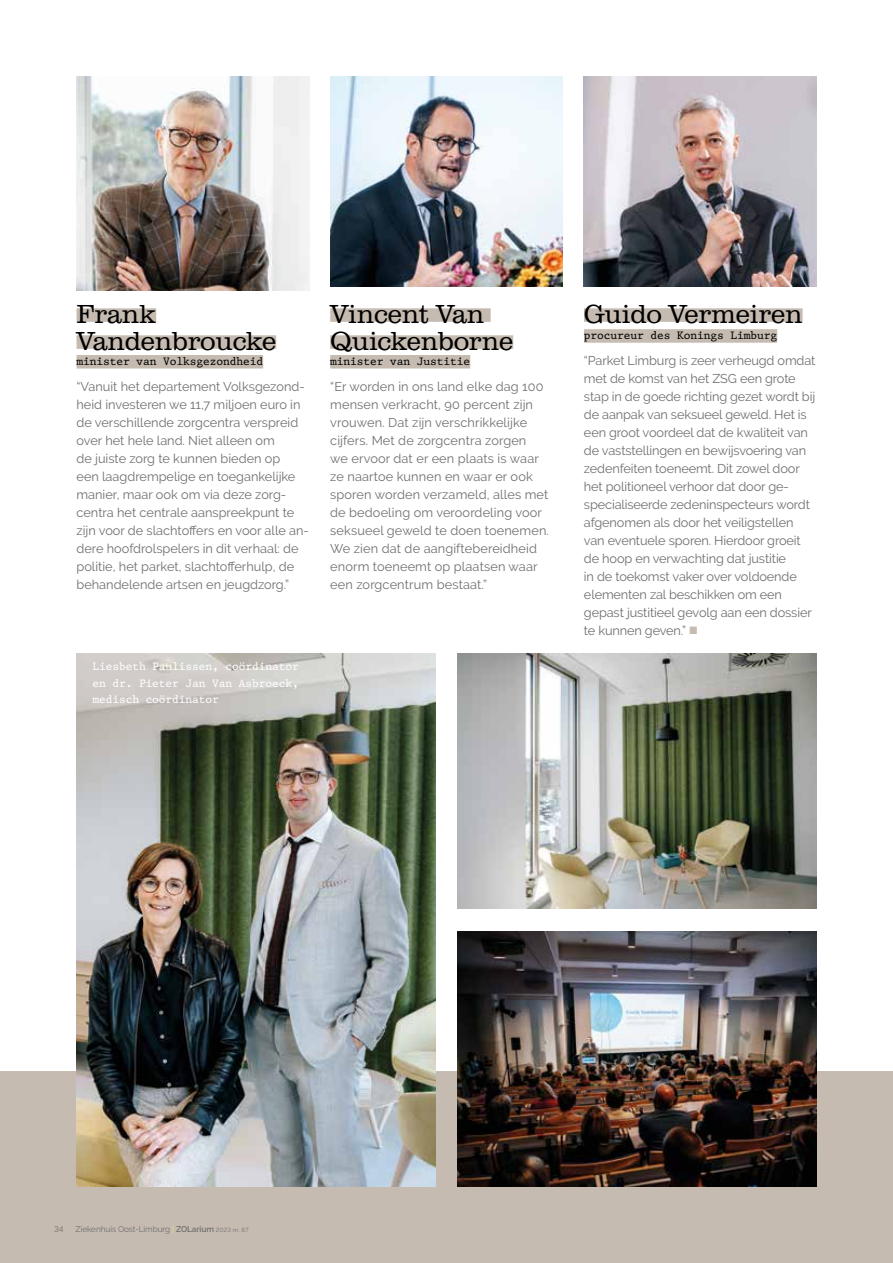
<style>
.page{position:relative;width:893px;height:1263px;background:#fff}
.page>*{position:absolute;margin:0;border:0;box-sizing:border-box;transform-origin:0 0}
.t1{font:300 27px/27px "Clarendon URW";letter-spacing:-.01em;color:#000}
.t2{font:12.75px/18px "Raleway";letter-spacing:-.005em;color:#706f6f}
.t3{font:11.25px/16.5px "King";letter-spacing:-.01em;color:#fff;text-align:justify}
.t4{font:11.25px "King";letter-spacing:-.01em;color:#000}
.t5{font:8.25px "Raleway";letter-spacing:-.01em;color:#706f6f}
.s1{color:#c5bbb0}
.s2{color:#e5e58d}
.s3{font-weight:600}
.s4{font-size:6px}
</style>
<div class="page">
<div style="left:0;top:1071px;width:893px;height:192px;background:#c5bbb0"></div>
<div style="left:330px;top:308px;width:161px;height:14px;background:#c5bbb0"></div>
<div style="left:330px;top:335px;width:183px;height:14px;background:#c5bbb0"></div>
<div style="left:77px;top:308px;width:79px;height:14px;background:#c5bbb0"></div>
<div style="left:77px;top:335px;width:199px;height:14px;background:#c5bbb0"></div>
<div style="left:77px;top:355px;width:186px;height:13px;background:#c5bbb0"></div>
<div style="left:330px;top:355px;width:140px;height:13px;background:#c5bbb0"></div>
<img style="left:77px;top:77px;width:232px;height:213px">
<img style="left:330px;top:77px;width:233px;height:210px">
<div style="left:584px;top:308px;width:219px;height:14px;background:#c5bbb0"></div>
<div style="left:584px;top:329px;width:193px;height:14px;background:#c5bbb0"></div>
<img style="left:584px;top:77px;width:232px;height:210px">
<img style="left:77px;top:653px;width:359px;height:533px">
<img style="left:457px;top:931px;width:359px;height:255px">
<img style="left:457px;top:653px;width:359px;height:255px">
<h1 class="t1" style="left:330px;top:299px;width:184px">Vincent Van<br>Quickenborne</h1>
<h1 class="t1" style="left:77px;top:299px;width:201px">Frank<br>Vandenbroucke</h1>
<p class="t4" style="left:77px;top:354px;width:188px">minister van Volksgezondheid</p>
<p class="t4" style="left:330px;top:354px;width:141px">minister van Justitie</p>
<p class="t2" style="left:77px;top:377px;width:234px">“Vanuit het departement Volksgezond&shy;heid investeren we 11,7 miljoen euro in de verschillende zorgcentra verspreid over het hele land. Niet alleen om<br>de juiste zorg te kunnen bieden op<br>een laagdrempelige en toegankelijke manier, maar ook om via deze zorg&shy;centra het centrale aanspreekpunt te zijn voor de slachtoffers en voor alle an&shy;dere hoofdrolspelers in dit verhaal: de politie, het parket, slachtofferhulp, de behandelende artsen en jeugdzorg.”</p>
<p class="t2" style="left:330px;top:377px;width:220px">“Er worden in ons land elke dag 100 mensen verkracht, 90 percent zijn vrouwen. Dat zijn verschrikkelijke cijfers. Met de zorgcentra zorgen<br>we ervoor dat er een plaats is waar ze naartoe kunnen en waar er ook sporen worden verzameld, alles met de bedoeling om veroordeling voor seksueel geweld te doen toenemen.<br>We zien dat de aangiftebereidheid enorm toeneemt op plaatsen waar een zorgcentrum bestaat.”</p>
<p class="t3" style="left:92px;top:658px;width:208px">Liesbeth Paulissen, coördinator en dr. Pieter Jan Van Asbroeck, medisch coördinator</p>
<h1 class="t1" style="left:584px;top:299px;width:220px">Guido Vermeiren</h1>
<p class="t4" style="left:584px;top:328px;width:195px">procureur des Konings Limburg</p>
<p class="t2" style="left:584px;top:352px;width:233px">“Parket Limburg is zeer verheugd omdat met de komst van het ZSG een grote stap in de goede richting gezet wordt bij de aanpak van seksueel geweld. Het is een groot voordeel dat de kwaliteit van de vaststellingen en bewijsvoering van zedenfeiten toeneemt. Dit zowel door het politioneel verhoor dat door ge&shy;specialiseerde zedeninspecteurs wordt afgenomen als door het veiligstellen van eventuele sporen. Hierdoor groeit de hoop en verwachting dat justitie<br>in de toekomst vaker over voldoende elementen zal beschikken om een gepast justitieel gevolg aan een dossier te kunnen geven.” <span class="s1">■</span></p>
<p class="t5" style="left:54px;top:1224px;width:11px">34</p>
<p class="t5" style="left:76px;top:1224px;width:174px">Ziekenhuis Oost-Limburg <span class="s2">|</span> <span class="s3">ZOLarium</span> <span class="s4">2023 nr. 87</span></p>
</div>
